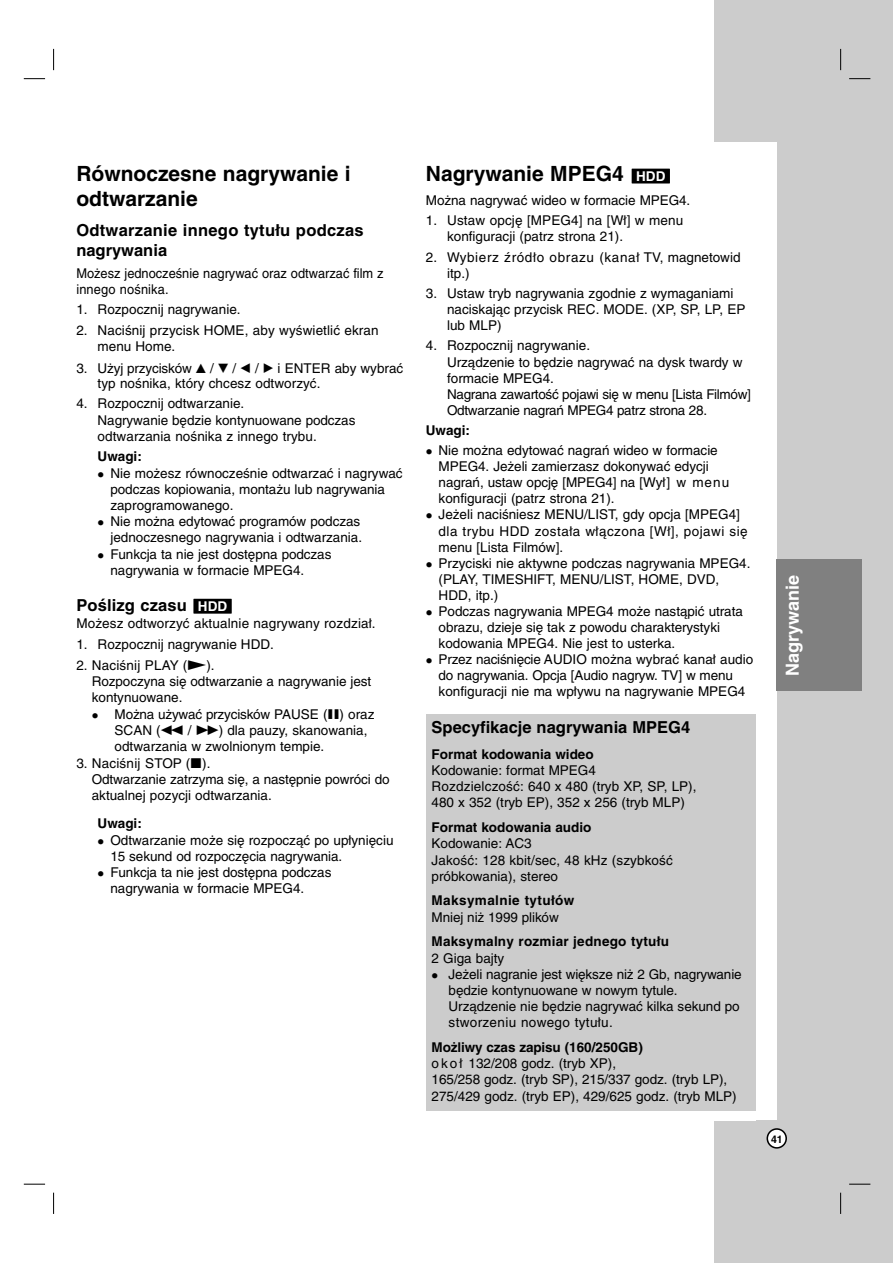
<style>
.page{position:relative;width:893px;height:1263px;background:#fff}
.page>*{position:absolute;margin:0;border:0;box-sizing:border-box;transform-origin:0 0}
.t1{font:700 21px/25.2px "Helvetica CE";color:#000}
.t2{font:700 18px "Helvetica CE";color:#fff}
.t3{font:700 16.5px/19.8px "Helvetica CE";letter-spacing:.01em;color:#000}
.t4{font:13.5px/16.2px "Helvetica CE";color:#000}
.t5{font:13.5px/16px "Helvetica CE";letter-spacing:-.02em;color:#000}
.t6{font:700 13.5px "Helvetica CE";color:#000}
.t7{font:13.5px/16.2px "Helvetica CE";color:#000;scale:.95 1}
.t8{font:13.5px/16px "Helvetica CE";letter-spacing:.045em;color:#000}
.t9{font:700 13.5px "Helvetica CE";letter-spacing:.03em;color:#000}
.t10{font:700 13.5px "Helvetica CE";color:#fff}
.t11{font:700 10.5px "Helvetica CE";color:#000}
.s1{font-family:"Sony PS Common"}
</style>
<div class="page">
<div style="left:714px;top:0;width:178px;height:1263px;background:#ccc"></div>
<div style="left:639px;top:142px;width:137px;height:978px;background:#fff"></div>
<svg style="left:766px;top:1128px;width:21px;height:21px"></svg>
<div style="left:776px;top:559px;width:85px;height:132px;background:#808080"></div>
<svg style="left:53px;top:49px;width:1px;height:21px"></svg>
<svg style="left:840px;top:49px;width:1px;height:21px"></svg>
<svg style="left:53px;top:1193px;width:1px;height:21px"></svg>
<svg style="left:840px;top:1193px;width:1px;height:21px"></svg>
<svg style="left:24px;top:78px;width:21px;height:1px"></svg>
<svg style="left:849px;top:78px;width:21px;height:1px"></svg>
<svg style="left:24px;top:1184px;width:21px;height:1px"></svg>
<svg style="left:849px;top:1184px;width:21px;height:1px"></svg>
<div style="left:631px;top:169px;width:39px;height:15px;background:#000"></div>
<div style="left:193px;top:599px;width:39px;height:15px;background:#000"></div>
<div style="left:426px;top:714px;width:329px;height:397px;background:#ccc"></div>
<h1 class="t1" style="left:76px;top:163px;width:276px">Równoczesne nagrywanie i odtwarzanie</h1>
<p class="t3" style="left:76px;top:222px;width:289px">Odtwarzanie innego tytułu podczas nagrywania</p>
<p class="t7" style="left:76px;top:266px;width:325px">Możesz jednocześnie nagrywać oraz odtwarzać film z innego nośnika.</p>
<p class="t4" style="left:76px;top:303px;width:166px">1. Rozpocznij nagrywanie.</p>
<p class="t4" style="left:98px;top:324px;width:282px;text-indent:-21px">2. Naciśnij przycisk HOME, aby wyświetlić ekran menu Home.</p>
<p class="t4" style="left:98px;top:362px;width:307px;line-height:15.5px;text-indent:-21px">3. Użyj przycisków <span class="s1">V</span> / <span class="s1">V</span> / <span class="s1">B</span> / <span class="s1">B</span> i ENTER aby wybrać typ nośnika, który chcesz odtworzyć.</p>
<p class="t4" style="left:98px;top:397px;width:259px;text-indent:-21px">4. Rozpocznij odtwarzanie.<br>Nagrywanie będzie kontynuowane podczas odtwarzania nośnika z innego trybu.</p>
<p class="t6" style="left:98px;top:452px;width:46px">Uwagi:</p>
<p class="t4" style="left:110px;top:466px;width:294px">Nie możesz równocześnie odtwarzać i nagrywać podczas kopiowania, montażu lub nagrywania zaprogramowanego.<br>Nie można edytować programów podczas jednoczesnego nagrywania i odtwarzania.<br>Funkcja ta nie jest dostępna podczas nagrywania w formacie MPEG4.</p>
<p class="t3" style="left:76px;top:597px;width:112px">Poślizg czasu</p>
<p class="t4" style="left:76px;top:617px;width:301px">Możesz odtworzyć aktualnie nagrywany rozdział.</p>
<p class="t4" style="left:76px;top:637px;width:199px">1. Rozpocznij nagrywanie HDD.</p>
<p class="t4" style="left:92px;top:659px;width:281px;text-indent:-15px">2. Naciśnij PLAY (<span class="s1">N</span>).<br>Rozpoczyna się odtwarzanie a nagrywanie jest kontynuowane.</p>
<p class="t4" style="left:115px;top:708px;width:261px">Można używać przycisków PAUSE (<span class="s1">X</span>) oraz<br>SCAN (<span class="s1">M</span> / <span class="s1">M</span>) dla pauzy, skanowania, odtwarzania w zwolnionym tempie.</p>
<p class="t4" style="left:92px;top:757px;width:299px;text-indent:-15px">3. Naciśnij STOP (<span class="s1">X</span>).<br>Odtwarzanie zatrzyma się, a następnie powróci do aktualnej pozycji odtwarzania.</p>
<p class="t6" style="left:98px;top:819px;width:46px">Uwagi:</p>
<p class="t4" style="left:110px;top:833px;width:284px">Odtwarzanie może się rozpocząć po upłynięciu 15 sekund od rozpoczęcia nagrywania.<br>Funkcja ta nie jest dostępna podczas nagrywania w formacie MPEG4.</p>
<p class="t10" style="left:198px;top:601px;width:31px">HDD</p>
<h1 class="t1" style="left:426px;top:163px;width:199px">Nagrywanie MPEG4</h1>
<p class="t4" style="left:426px;top:194px;width:266px">Można nagrywać wideo w formacie MPEG4.</p>
<p class="t4" style="left:447px;top:214px;width:238px;text-indent:-21px">1. Ustaw opcję [MPEG4] na [Wł] w menu konfiguracji (patrz strona 21).</p>
<p class="t8" style="left:447px;top:250px;width:295px;text-indent:-21px">2. Wybierz źródło obrazu (kanał TV, magnetowid itp.)</p>
<p class="t4" style="left:447px;top:287px;width:300px;text-indent:-21px">3. Ustaw tryb nagrywania zgodnie z wymaganiami naciskając przycisk REC. MODE. (XP, SP, LP, EP lub MLP)</p>
<p class="t5" style="left:447px;top:339px;width:305px;text-indent:-21px">4. Rozpocznij nagrywanie.<br>Urządzenie to będzie nagrywać na dysk twardy w formacie MPEG4.<br>Nagrana zawartość pojawi się w menu [Lista Filmów] Odtwarzanie nagrań MPEG4 patrz strona 28.</p>
<p class="t6" style="left:426px;top:425px;width:46px">Uwagi:</p>
<p class="t4" style="left:438px;top:444px;width:316px">Nie można edytować nagrań wideo w formacie MPEG4. Jeżeli zamierzasz dokonywać edycji nagrań, ustaw opcję [MPEG4] na [Wył] w menu konfiguracji (patrz strona 21).<br>Jeżeli naciśniesz MENU/LIST, gdy opcja [MPEG4] dla trybu HDD została włączona [Wł], pojawi się menu [Lista Filmów].<br>Przyciski nie aktywne podczas nagrywania MPEG4. (PLAY, TIMESHIFT, MENU/LIST, HOME, DVD, HDD, itp.)<br>Podczas nagrywania MPEG4 może nastąpić utrata obrazu, dzieje się tak z powodu charakterystyki kodowania MPEG4. Nie jest to usterka.<br>Przez naciśnięcie AUDIO można wybrać kanał audio do nagrywania. Opcja [Audio nagryw. TV] w menu konfiguracji nie ma wpływu na nagrywanie MPEG4</p>
<p class="t10" style="left:636px;top:171px;width:31px">HDD</p>
<p class="t3" style="left:431px;top:719px;width:260px">Specyfikacje nagrywania MPEG4</p>
<p class="t6" style="left:431px;top:749px;width:164px">Format kodowania wideo</p>
<p class="t4" style="left:431px;top:764px;width:266px">Kodowanie: format MPEG4<br>Rozdzielczość: 640 x 480 (tryb XP, SP, LP),<br>480 x 352 (tryb EP), 352 x 256 (tryb MLP)</p>
<p class="t6" style="left:431px;top:823px;width:161px">Format kodowania audio</p>
<p class="t4" style="left:431px;top:837px;width:243px">Kodowanie: AC3<br>Jakość: 128 kbit/sec, 48 kHz (szybkość próbkowania), stereo</p>
<p class="t9" style="left:431px;top:896px;width:144px">Maksymalnie tytułów</p>
<p class="t4" style="left:431px;top:910px;width:129px">Mniej niż 1999 plików</p>
<p class="t6" style="left:431px;top:937px;width:239px">Maksymalny rozmiar jednego tytułu</p>
<p class="t4" style="left:448px;top:951px;width:294px;text-indent:-17px">2 Giga bajty<br>Jeżeli nagranie jest większe niż 2 Gb, nagrywanie będzie kontynuowane w nowym tytule.<br>Urządzenie nie będzie nagrywać kilka sekund po stworzeniu nowego tytułu.</p>
<p class="t6" style="left:431px;top:1042px;width:213px">Możliwy czas zapisu (160/250GB)</p>
<p class="t4" style="left:431px;top:1057px;width:306px">okoł 132/208 godz. (tryb XP),<br>165/258 godz. (tryb SP), 215/337 godz. (tryb LP),<br>275/429 godz. (tryb EP), 429/625 godz. (tryb MLP)</p>
<h2 class="t2" style="left:786px;top:676px;width:103px;rotate:-90deg">Nagrywanie</h2>
<p class="t11" style="left:771px;top:1135px;width:13px">41</p>
</div>
